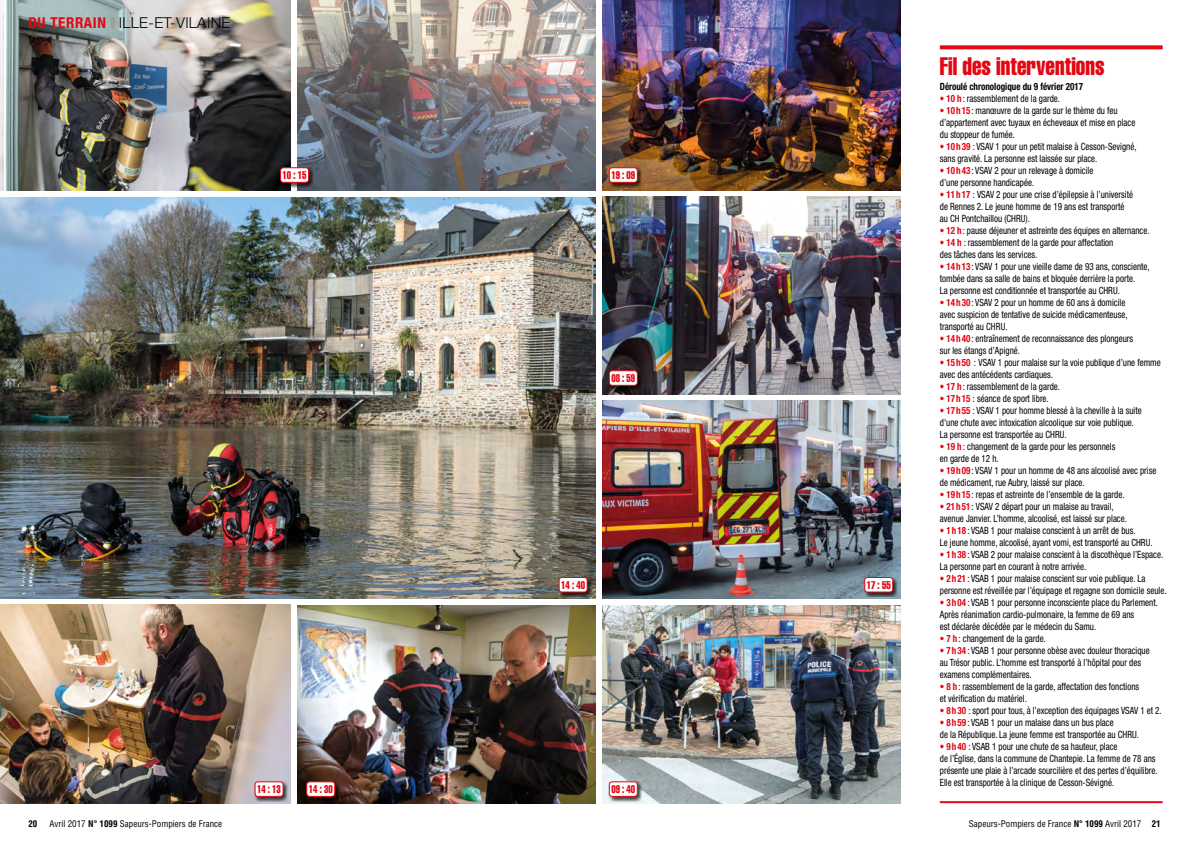
<style>
.page{position:relative;width:1191px;height:842px;background:#fff}
.page>*{position:absolute;margin:0;border:0;box-sizing:border-box;transform-origin:0 0}
.t1{font:extra-condensed 24.9px "Helvetica";color:#e30613;scale:.9 1}
.t2{font:300 15px "Helvetica Neue";letter-spacing:.02em;color:#000}
.t3{font:extra-condensed 11px "Helvetica";color:#e30613;scale:.85 1}
.t4{font:condensed 10px/12px "Helvetica Neue";color:#000;scale:.9 1}
.t5{font:700 condensed 10px "Helvetica Neue";color:#000;scale:.9 1}
.t6{font:condensed 9px "Helvetica";color:#000}
.t7{font:700 condensed 9px "Helvetica";color:#000}
.s1{font-weight:700;font-stretch:condensed;color:#e30613}
.s2{font-weight:700}
.s3{color:#e30613}
.s4{font-weight:700;color:#e30613}
</style>
<div class="page">
<img style="left:0;top:0;width:291px;height:190px">
<img style="left:0;top:605px;width:291px;height:198px">
<img style="left:0;top:197px;width:595px;height:402px">
<img style="left:297px;top:0;width:298px;height:190px">
<img style="left:602px;top:400px;width:298px;height:199px">
<img style="left:602px;top:0;width:298px;height:190px">
<img style="left:297px;top:605px;width:298px;height:199px">
<img style="left:602px;top:605px;width:298px;height:199px">
<img style="left:602px;top:196px;width:298px;height:199px">
<hr style="left:111px;top:17px;width:4px;height:11px;background:#9d9d9c">
<svg style="left:939px;top:45px;width:223px;height:4px"></svg>
<hr style="left:939px;top:801px;width:223px;height:2px;background:#e30613">
<div style="left:279px;top:167px;width:34px;height:20px;background:#000;opacity:.75"></div>
<div style="left:280px;top:168px;width:28px;height:14px;background:#fff;border-radius:3px"></div>
<div style="left:280px;top:167px;width:29px;height:16px;border:1px solid #e30613;border-radius:3px"></div>
<div style="left:608px;top:167px;width:34px;height:20px;background:#000;opacity:.75"></div>
<div style="left:609px;top:168px;width:28px;height:14px;background:#fff;border-radius:3px"></div>
<div style="left:609px;top:167px;width:29px;height:16px;border:1px solid #e30613;border-radius:3px"></div>
<div style="left:608px;top:370px;width:34px;height:20px;background:#000;opacity:.75"></div>
<div style="left:609px;top:371px;width:28px;height:14px;background:#fff;border-radius:3px"></div>
<div style="left:609px;top:370px;width:29px;height:16px;border:1px solid #e30613;border-radius:3px"></div>
<div style="left:608px;top:781px;width:34px;height:20px;background:#000;opacity:.75"></div>
<div style="left:609px;top:782px;width:28px;height:14px;background:#fff;border-radius:3px"></div>
<div style="left:609px;top:781px;width:29px;height:16px;border:1px solid #e30613;border-radius:3px"></div>
<div style="left:863px;top:577px;width:34px;height:20px;background:#000;opacity:.75"></div>
<div style="left:864px;top:577px;width:28px;height:15px;background:#fff;border-radius:3px"></div>
<div style="left:864px;top:577px;width:29px;height:15px;border:1px solid #e30613;border-radius:3px"></div>
<div style="left:558px;top:577px;width:34px;height:20px;background:#000;opacity:.75"></div>
<div style="left:559px;top:577px;width:28px;height:15px;background:#fff;border-radius:3px"></div>
<div style="left:558px;top:577px;width:29px;height:15px;border:1px solid #e30613;border-radius:3px"></div>
<div style="left:306px;top:781px;width:33px;height:20px;background:#000;opacity:.75"></div>
<div style="left:307px;top:782px;width:28px;height:14px;background:#fff;border-radius:3px"></div>
<div style="left:306px;top:781px;width:29px;height:16px;border:1px solid #e30613;border-radius:3px"></div>
<div style="left:254px;top:781px;width:34px;height:20px;background:#000;opacity:.75"></div>
<div style="left:255px;top:782px;width:28px;height:14px;background:#fff;border-radius:3px"></div>
<div style="left:254px;top:781px;width:29px;height:16px;border:1px solid #e30613;border-radius:3px"></div>
<h2 class="t2" style="left:28px;top:14px;width:202px"><span class="s1">DU TERRAIN</span> ILLE-ET-VILAINE</h2>
<p class="t3" style="left:283px;top:168px;width:30px">10 : 15</p>
<p class="t3" style="left:611px;top:168px;width:30px">19 : 09</p>
<p class="t3" style="left:611px;top:371px;width:30px">08 : 59</p>
<p class="t7" style="left:28px;top:818px;width:10px">20</p>
<p class="t6" style="left:50px;top:818px;width:174px">Avril 2017 <span class="s2">N° 1099</span> Sapeurs-Pompiers de France</p>
<p class="t3" style="left:257px;top:782px;width:30px">14 : 13</p>
<p class="t3" style="left:309px;top:782px;width:30px">14 : 30</p>
<p class="t3" style="left:561px;top:578px;width:30px">14 : 40</p>
<p class="t3" style="left:866px;top:578px;width:30px">17 : 55</p>
<p class="t3" style="left:611px;top:782px;width:30px">09 : 40</p>
<h1 class="t1" style="left:939px;top:51px;width:184px">Fil des interventions</h1>
<p class="t5" style="left:939px;top:81px;width:161px">Déroulé chronologique du 9 février 2017</p>
<p class="t4" style="left:939px;top:93px;width:135px"><span class="s3">•</span> <span class="s4">10 h</span>: rassemblement de la garde.</p>
<p class="t4" style="left:939px;top:105px;width:219px"><span class="s4">• 10h 15</span> : manœuvre de la garde sur le thème du feu d’appartement avec tuyaux en écheveaux et mise en place du stoppeur de fumée.</p>
<p class="t4" style="left:939px;top:141px;width:220px"><span class="s3">•</span> <span class="s4">10h 39</span> : VSAV 1 pour un petit malaise à Cesson-Sevigné, sans gravité. La personne est laissée sur place.</p>
<p class="t4" style="left:939px;top:165px;width:172px"><span class="s3">•</span> <span class="s4">10h 43</span> : VSAV 2 pour un relevage à domicile d’une personne handicapée.</p>
<p class="t4" style="left:939px;top:189px;width:216px"><span class="s4">• 11h 17</span> : VSAV 2 pour une crise d’épilepsie à l’université de Rennes 2. Le jeune homme de 19 ans est transporté au CH Pontchaillou (CHRU).</p>
<p class="t4" style="left:939px;top:225px;width:234px"><span class="s4">• 12 h</span>: pause déjeuner et astreinte des équipes en alternance.</p>
<p class="t4" style="left:939px;top:237px;width:194px"><span class="s4">• 14 h</span> : rassemblement de la garde pour affectation des tâches dans les services.</p>
<p class="t4" style="left:939px;top:261px;width:235px"><span class="s4">• 14h 13</span> : VSAV 1 pour une vieille dame de 93 ans, consciente, tombée dans sa salle de bains et bloquée derrière la porte.<br>La personne est conditionnée et transportée au CHRU.</p>
<p class="t4" style="left:939px;top:297px;width:210px"><span class="s4">• 14h 30</span> : VSAV 2 pour un homme de 60 ans à domicile avec suspicion de tentative de suicide médicamenteuse, transporté au CHRU.</p>
<p class="t4" style="left:939px;top:333px;width:216px"><span class="s4">• 14h 40</span> : entraînement de reconnaissance des plongeurs sur les étangs d’Apigné.</p>
<p class="t4" style="left:939px;top:357px;width:247px"><span class="s4">• 15h 50</span> : VSAV 1 pour malaise sur la voie publique d’une femme avec des antécédents cardiaques.</p>
<p class="t4" style="left:939px;top:381px;width:135px"><span class="s4">• 17 h</span>: rassemblement de la garde.</p>
<p class="t4" style="left:939px;top:393px;width:123px"><span class="s4">• 17h 15</span> : séance de sport libre.</p>
<p class="t4" style="left:939px;top:405px;width:226px"><span class="s4">• 17h 55</span> : VSAV 1 pour homme blessé à la cheville à la suite d'une chute avec intoxication alcoolique sur voie publique.<br>La personne est transportée au CHRU.</p>
<p class="t4" style="left:939px;top:441px;width:196px"><span class="s4">• 19 h</span>: changement de la garde pour les personnels en garde de 12 h.</p>
<p class="t4" style="left:939px;top:465px;width:242px"><span class="s4">• 19h 09</span> : VSAV 1 pour un homme de 48 ans alcoolisé avec prise de médicament, rue Aubry, laissé sur place.</p>
<p class="t4" style="left:939px;top:489px;width:207px"><span class="s4">• 19h 15</span>: repas et astreinte de l’ensemble de la garde.</p>
<p class="t4" style="left:939px;top:501px;width:209px"><span class="s4">• 21h 51</span>: VSAV 2 départ pour un malaise au travail, avenue Janvier. L’homme, alcoolisé, est laissé sur place.</p>
<p class="t4" style="left:939px;top:525px;width:238px"><span class="s4">• 1h18</span> : VSAB 1 pour malaise conscient à un arrêt de bus.<br>Le jeune homme, alcoolisé, ayant vomi, est transporté au CHRU.</p>
<p class="t4" style="left:939px;top:549px;width:250px"><span class="s4">• 1h38</span> : VSAB 2 pour malaise conscient à la discothèque l’Espace.<br>La personne part en courant à notre arrivée.</p>
<p class="t4" style="left:939px;top:573px;width:253px"><span class="s4">• 2h21</span> : VSAB 1 pour malaise conscient sur voie publique. La personne est réveillée par l’équipage et regagne son domicile seule.</p>
<p class="t4" style="left:939px;top:597px;width:244px"><span class="s4">• 3h04</span> : VSAB 1 pour personne inconsciente place du Parlement.<br>Après réanimation cardio-pulmonaire, la femme de 69 ans<br>est déclarée décédée par le médecin du Samu.</p>
<p class="t4" style="left:939px;top:633px;width:119px"><span class="s4">• 7 h</span>: changement de la garde.</p>
<p class="t4" style="left:939px;top:645px;width:235px"><span class="s4">• 7h34</span> : VSAB 1 pour personne obèse avec douleur thoracique au Trésor public. L’homme est transporté à l’hôpital pour des examens complémentaires.</p>
<p class="t4" style="left:939px;top:681px;width:223px"><span class="s4">• 8 h</span> : rassemblement de la garde, affectation des fonctions et vérification du matériel.</p>
<p class="t4" style="left:939px;top:705px;width:248px"><span class="s4">• 8h30</span> : sport pour tous, à l’exception des équipages VSAV 1 et 2.</p>
<p class="t4" style="left:939px;top:717px;width:223px"><span class="s4">• 8h59</span> : VSAB 1 pour un malaise dans un bus place<br>de la République. La jeune femme est transportée au CHRU.</p>
<p class="t4" style="left:939px;top:741px;width:244px"><span class="s4">• 9h40</span> : VSAB 1 pour une chute de sa hauteur, place<br>de l’église, dans la commune de Chantepie. La femme de 78 ans présente une plaie à l’arcade sourcilière et des pertes d’équilibre.<br>Elle est transportée à la clinique de Cesson-Sévigné.</p>
<p class="t6" style="left:969px;top:818px;width:193px">Sapeurs-Pompiers de France <span class="s2">N° 1099</span> Avril 2017 <span class="s2">21</span></p>
</div>
